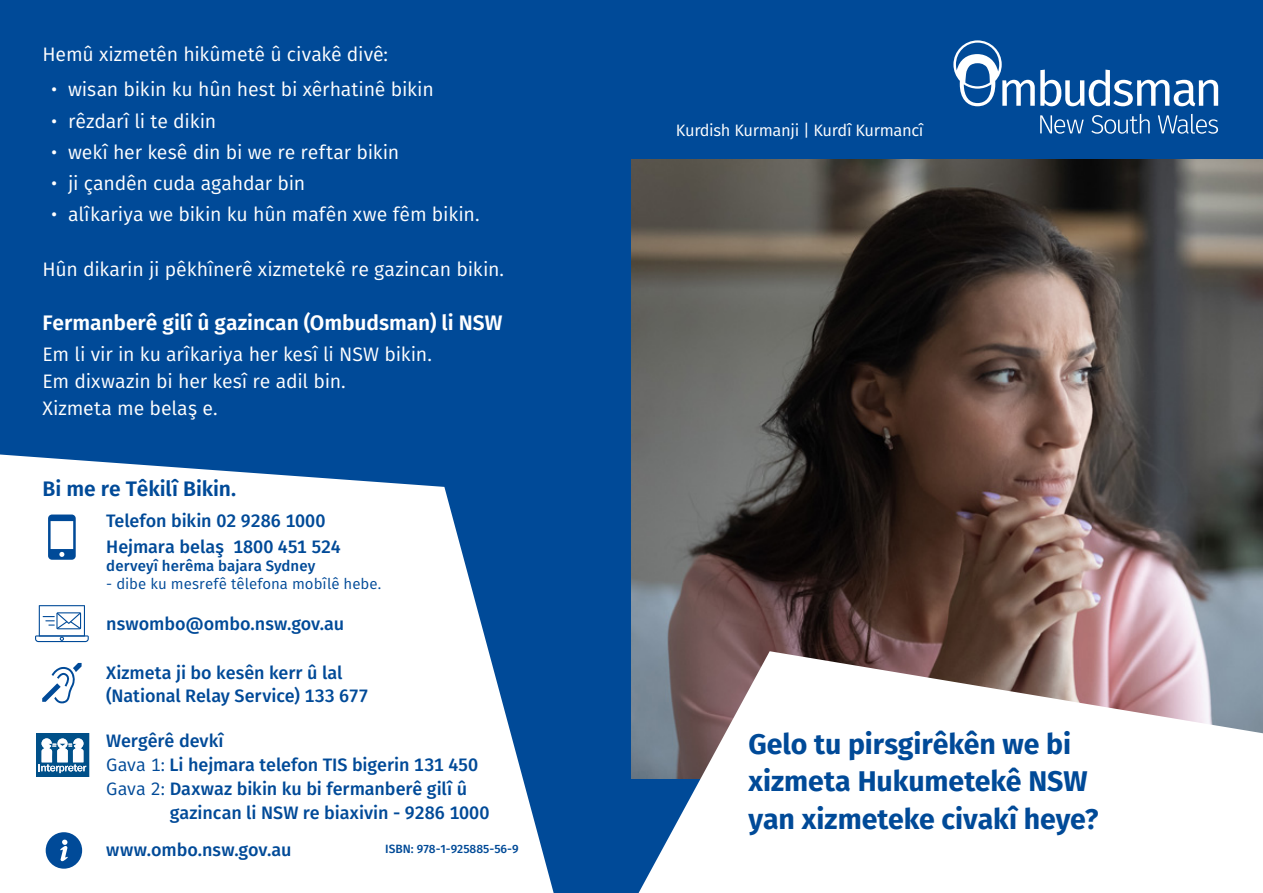
<style>
.page{position:relative;width:1263px;height:893px;background:#004a98}
.page>*{position:absolute;margin:0;border:0;box-sizing:border-box;transform-origin:0 0}
.t1{font:700 28.5px/37.5px "Fira Sans";color:#004a98}
.Heading_3{font:600 21px "Fira Sans";color:#fff}
.Heading_3-2{font:600 21px "Fira Sans";letter-spacing:-.005em;color:#004a98}
.body_text{font:19.5px/27px "Fira Sans";letter-spacing:-.01em;color:#fff}
.body_text-2{font:500 18px/22.5px "Fira Sans";letter-spacing:-.005em;color:#004a98}
.t2{font:16.5px "Fira Sans";letter-spacing:-.02em;color:#fff}
.body_text-3{font:15px "Fira Sans";letter-spacing:.005em;color:#004a98}
.body_text-4{font:500 15px "Fira Sans";letter-spacing:.005em;color:#004a98}
.t3{font:500 12px "Fira Sans";color:#004a97}
.s1{font-weight:400}
</style>
<div class="page">
<img style="left:631px;top:159px;width:632px;height:620px">
<svg style="left:639px;top:651px;width:624px;height:242px;background:#e0dee0"></svg>
<svg style="left:0;top:454px;width:554px;height:439px;background:#dae5f0"></svg>
<svg style="left:1040px;top:115px;width:44px;height:19px"></svg>
<svg style="left:1091px;top:114px;width:59px;height:20px"></svg>
<svg style="left:1158px;top:114px;width:60px;height:20px"></svg>
<svg style="left:953px;top:40px;width:265px;height:66px"></svg>
<svg style="left:35px;top:605px;width:54px;height:37px;background:#c6d7e8"></svg>
<svg style="left:48px;top:514px;width:28px;height:46px"></svg>
<svg style="left:36px;top:734px;width:53px;height:42px"></svg>
<svg style="left:42px;top:663px;width:40px;height:40px;background:#cad9e9"></svg>
<svg style="left:46px;top:832px;width:36px;height:37px"></svg>
<p class="body_text" style="left:43px;top:40px;width:347px">Hemû xizmetên hikûmetê û civakê divê:</p>
<p class="body_text" style="left:51px;top:76px;width:384px">• wisan bikin ku hûn hest bi xêrhatinê bikin</p>
<p class="body_text" style="left:51px;top:107px;width:167px">• rêzdarî li te dikin</p>
<p class="body_text" style="left:51px;top:138px;width:350px">• wekî her kesê din bi we re reftar bikin</p>
<p class="body_text" style="left:51px;top:169px;width:256px">• ji çandên cuda agahdar bin</p>
<p class="body_text" style="left:51px;top:201px;width:430px">• alîkariya we bikin ku hûn mafên xwe fêm bikin.</p>
<p class="body_text" style="left:43px;top:256px;width:463px">Hûn dikarin ji pêkhînerê xizmetekê re gazincan bikin.</p>
<p class="Heading_3" style="left:43px;top:305px;width:461px">Fermanberê gilî û gazincan (Ombudsman) li NSW</p>
<p class="body_text" style="left:43px;top:341px;width:391px">Em li vir in ku arîkariya her kesî li NSW bikin.<br>Em dixwazin bi her kesî re adil bin.<br>Xizmeta me belaş e.</p>
<p class="Heading_3-2" style="left:43px;top:472px;width:195px">Bi me re Têkilî Bikin.</p>
<p class="body_text-2" style="left:106px;top:509px;width:221px">Telefon bikin 02 9286 1000</p>
<p class="body_text-2" style="left:106px;top:534px;width:236px">Hejmara belaş 1800 451 524</p>
<p class="body_text-4" style="left:106px;top:553px;width:210px">derveyî herêma bajara Sydney</p>
<p class="body_text-3" style="left:106px;top:572px;width:277px">- dibe ku mesrefê têlefona mobîlê hebe.</p>
<p class="body_text-2" style="left:106px;top:611px;width:240px">nswombo@ombo.nsw.gov.au</p>
<p class="body_text-2" style="left:106px;top:661px;width:264px">Xizmeta ji bo kesên kerr û lal (National Relay Service) 133 677</p>
<p class="body_text-2" style="left:106px;top:728px;width:119px">Wergêrê devkî</p>
<p class="body_text-2" style="left:106px;top:752px;width:373px"><span class="s1">Gava 1:</span> Li hejmara telefon TIS bigerin 131 450</p>
<p class="body_text-2" style="left:106px;top:776px;width:362px"><span class="s1">Gava 2:</span> Daxwaz bikin ku bi fermanberê gilî û</p>
<p class="body_text-2" style="left:170px;top:800px;width:321px">gazincan li NSW re biaxivin - 9286 1000</p>
<p class="body_text-2" style="left:106px;top:837px;width:187px">www.ombo.nsw.gov.au</p>
<p class="t3" style="left:385px;top:839px;width:135px">ISBN: 978-1-925885-56-9</p>
<p class="t2" style="left:676px;top:118px;width:249px">Kurdish Kurmanji | Kurdî Kurmancî</p>
<p class="t1" style="left:748px;top:723px;width:351px">Gelo tu pirsgirêkên we bi xizmeta Hukumetekê NSW yan xizmeteke civakî heye?</p>
</div>
